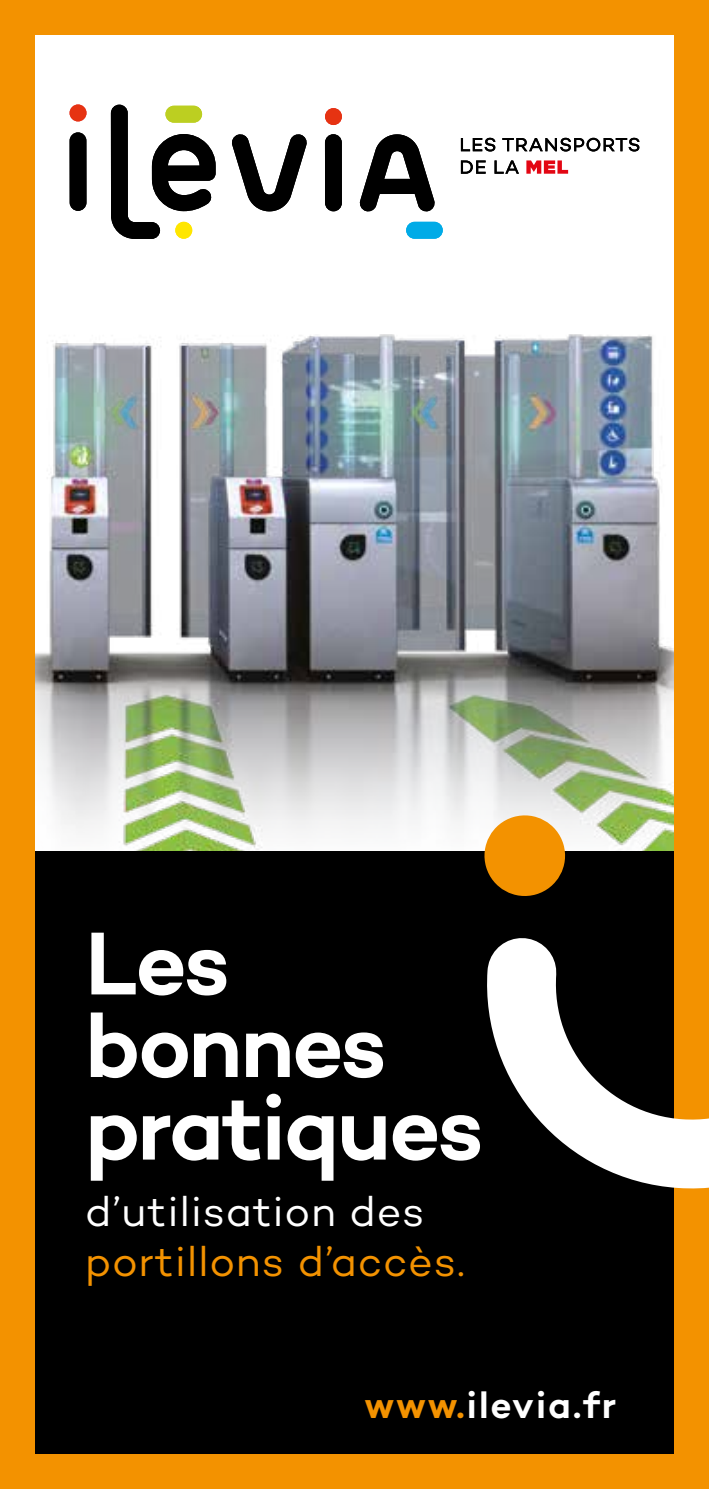
<style>
.page{position:relative;width:709px;height:1489px;background:#fff}
.page>*{position:absolute;margin:0;border:0;box-sizing:border-box;transform-origin:0 0}
.t1{font:600 90.75px/82.5px "Campton";letter-spacing:-.03em;color:#fff}
.t2{font:42.5px "Campton";letter-spacing:.02em;color:#f39200}
.t3{font:42.5px "Campton";letter-spacing:.025em;color:#fff}
.t4{font:600 37.5px "Campton";letter-spacing:.05em;color:#fff}
.s1{color:#f39200}
</style>
<div class="page">
<div style="left:0;top:0;width:709px;height:1488px;background:#f39200"></div>
<img style="left:35px;top:35px;width:638px;height:815px">
<div style="left:35px;top:850px;width:638px;height:603px;background:#000"></div>
<svg style="left:406px;top:222px;width:37px;height:17px"></svg>
<div style="left:325px;top:134px;width:17px;height:77px;background:#000;border-radius:8px"></div>
<div style="left:70px;top:104px;width:16px;height:17px;background:#e63312;border-radius:50%"></div>
<div style="left:325px;top:108px;width:17px;height:17px;background:#e63312;border-radius:50%"></div>
<div style="left:70px;top:132px;width:16px;height:79px;background:#000;border-radius:8px"></div>
<svg style="left:231px;top:133px;width:77px;height:78px;background:#8f8f8f"></svg>
<svg style="left:359px;top:134px;width:76px;height:78px;background:#797979"></svg>
<svg style="left:111px;top:105px;width:105px;height:134px;background:#8f9085"></svg>
<svg style="left:461px;top:138px;width:34px;height:13px"></svg>
<svg style="left:502px;top:138px;width:137px;height:13px;background:#949494"></svg>
<svg style="left:461px;top:160px;width:24px;height:14px"></svg>
<svg style="left:494px;top:160px;width:25px;height:14px"></svg>
<svg style="left:526px;top:160px;width:42px;height:14px"></svg>
<svg style="left:487px;top:899px;width:222px;height:312px"></svg>
<svg style="left:480px;top:810px;width:89px;height:90px"></svg>
<h1 class="t1" style="left:85px;top:920px;width:400px">Les bonnes pratiques</h1>
<p class="t3" style="left:85px;top:1184px;width:341px">d’utilisation des</p>
<p class="t2" style="left:85px;top:1234px;width:381px">portillons d’accès.</p>
<p class="t4" style="left:364px;top:1381px;width:254px"><span class="s1">www.</span>ilevia.fr</p>
</div>
